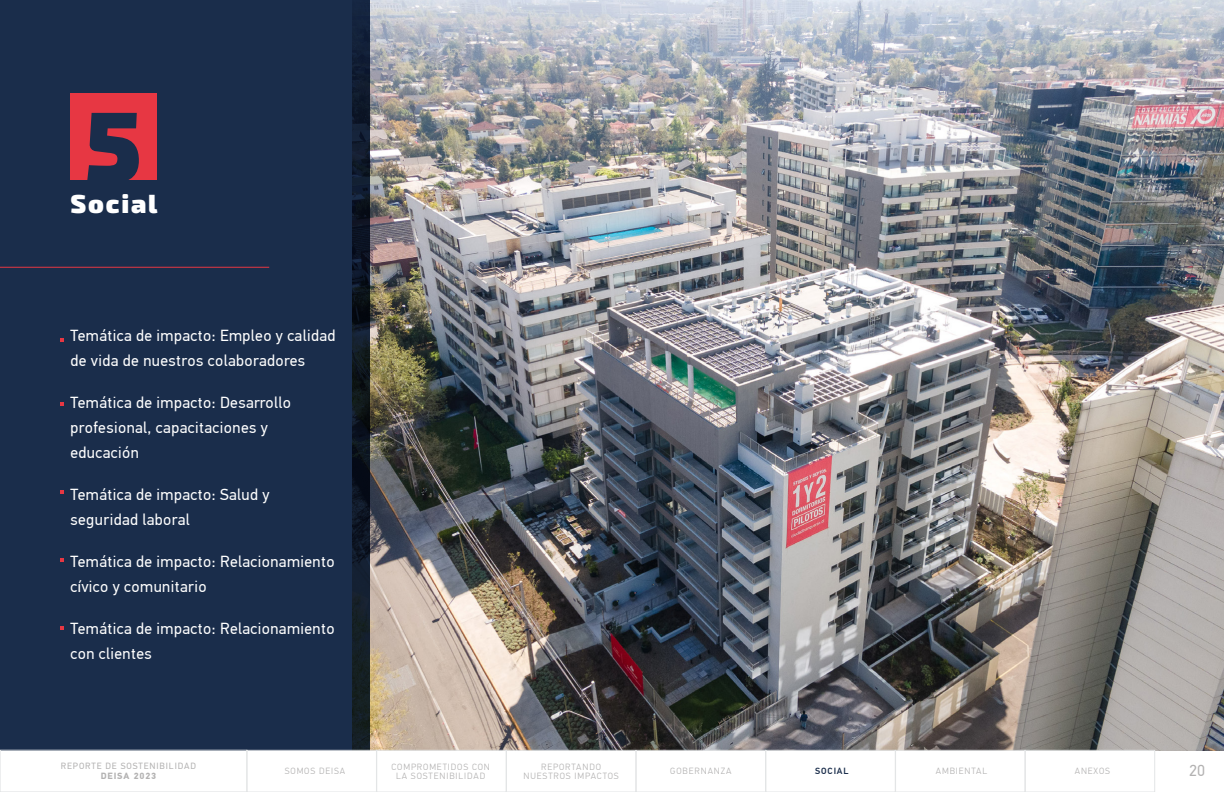
<style>
.page{position:relative;width:1224px;height:792px;background:#fff}
.page>*{position:absolute;margin:0;border:0;box-sizing:border-box;transform-origin:0 0}
.t1{font:900 100px "Exo 2";color:#1a2d4b}
.t2{font:900 26px "Exo 2";letter-spacing:.07em;color:#fff}
.t3{font:16px/25px "PF Din Text Pro";letter-spacing:.025em;color:#fff}
.t4{font:16px "PF Din Text Pro";color:#b3b2b2}
.t5{font:300 9px/9px "PF Din Text Pro";letter-spacing:.1em;color:#b3b2b2;text-align:center}
.t6{font:9px "PF Din Text Pro";letter-spacing:.1em;color:#b3b2b2}
.t7{font:700 9px "PF Din Text Pro";letter-spacing:.1em;color:#b3b2b2}
.t8{font:500 9px "PF Din Text Pro";letter-spacing:.1em;color:#1a2d4b}
</style>
<div class="page">
<img style="left:370px;top:0;width:854px;height:750px">
<div style="left:0;top:0;width:370px;height:750px;background:#1a2d4b"></div>
<div style="left:0;top:750px;width:247px;height:42px;border:1px solid #e3e5e6"></div>
<div style="left:247px;top:750px;width:130px;height:42px;border:1px solid #e3e5e6"></div>
<div style="left:506px;top:750px;width:130px;height:42px;border:1px solid #e3e5e6"></div>
<div style="left:636px;top:750px;width:130px;height:42px;border:1px solid #e3e5e6"></div>
<div style="left:766px;top:750px;width:129px;height:42px;border:1px solid #e3e5e6"></div>
<div style="left:895px;top:750px;width:130px;height:42px;border:1px solid #e3e5e6"></div>
<div style="left:377px;top:750px;width:129px;height:42px;border:1px solid #e3e5e6"></div>
<div style="left:1025px;top:750px;width:130px;height:42px;border:1px solid #e3e5e6"></div>
<div style="left:70px;top:93px;width:87px;height:86px;background:#e73743"></div>
<hr style="left:0;top:267px;width:269px;height:1px;background:#e73743">
<svg style="left:60px;top:558px;width:3px;height:4px"></svg>
<h1 class="t1" style="left:85px;top:85px;width:58px">5</h1>
<h2 class="t2" style="left:70px;top:188px;width:89px">Social</h2>
<p class="t3" style="left:70px;top:323px;width:266px">Temática de impacto: Empleo y calidad de vida de nuestros colaboradores</p>
<p class="t3" style="left:70px;top:390px;width:222px">Temática de impacto: Desarrollo profesional, capacitaciones y educación</p>
<p class="t3" style="left:70px;top:482px;width:201px">Temática de impacto: Salud y seguridad laboral</p>
<p class="t3" style="left:70px;top:549px;width:266px">Temática de impacto: Relacionamiento cívico y comunitario</p>
<p class="t3" style="left:70px;top:616px;width:266px">Temática de impacto: Relacionamiento con clientes</p>
<p class="t6" style="left:61px;top:761px;width:137px">REPORTE DE SOSTENIBILIDAD</p>
<p class="t7" style="left:101px;top:770px;width:57px">DEISA 2023</p>
<p class="t5" style="left:392px;top:763px;width:100px">COMPROMETIDOS CON<br>LA SOSTENIBILIDAD</p>
<p class="t4" style="left:1189px;top:761px;width:17px">20</p>
<p class="t5" style="left:524px;top:763px;width:97px">REPORTANDO<br>NUESTROS IMPACTOS</p>
<p class="t5" style="left:670px;top:767px;width:63px">GOBERNANZA</p>
<p class="t8" style="left:815px;top:766px;width:35px">SOCIAL</p>
<p class="t5" style="left:936px;top:767px;width:53px">AMBIENTAL</p>
<p class="t5" style="left:285px;top:767px;width:62px">SOMOS DEISA</p>
<p class="t5" style="left:1075px;top:767px;width:37px">ANEXOS</p>
</div>
